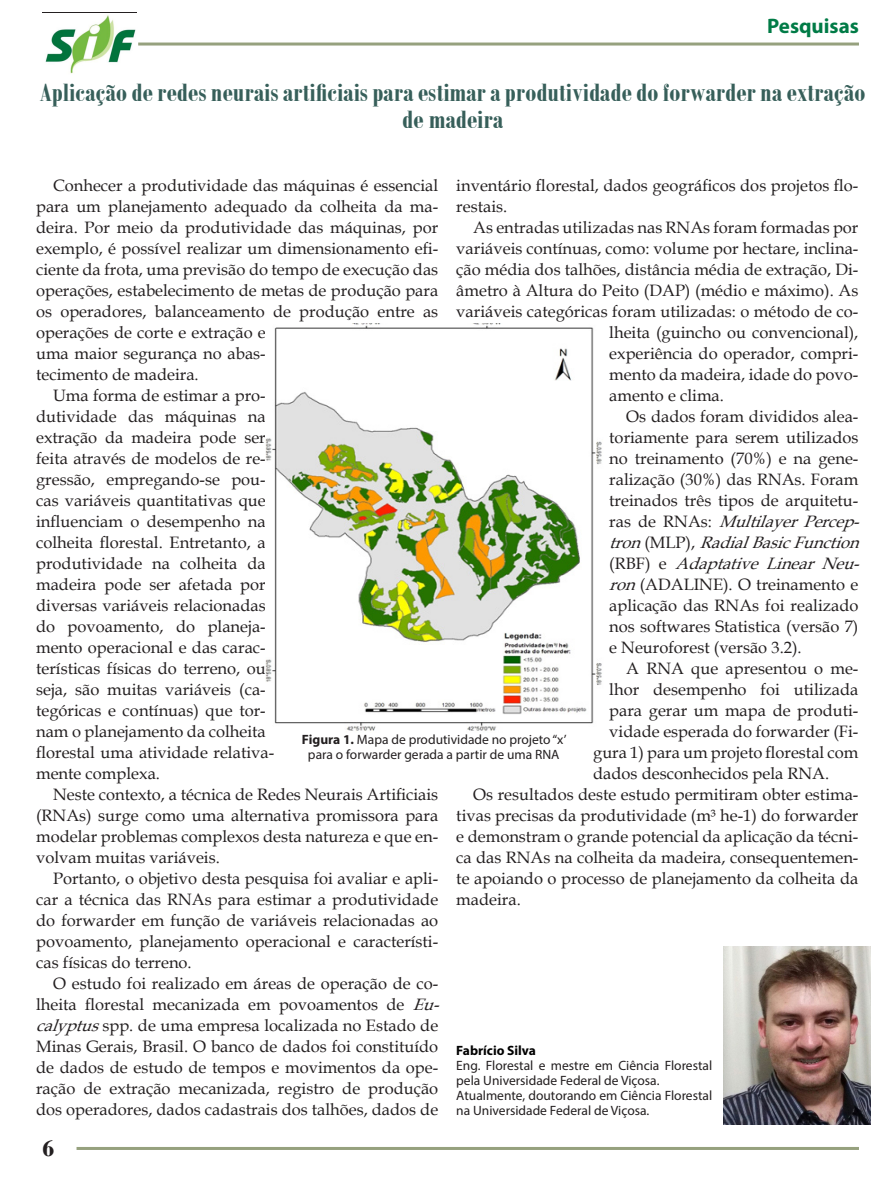
<style>
.page{position:relative;width:893px;height:1191px;background:#fff}
.page>*{position:absolute;margin:0;border:0;box-sizing:border-box;transform-origin:0 0}
.Título{font:700 27px/27px "Bodoni MT Condensed";color:#375f5a;text-align:center}
.t1{font:700 24px "Bodoni";color:#231f20}
.Box_Título{font:700 21px "Myriad Pro";color:#007b46}
.Corpo_de_Texto{font:16.5px/21px "Book Antiqua";color:#231f20}
.Título-2{font:13.5px/15px "Myriad Pro";color:#231f20}
.Título-3{font:700 13.5px "Myriad Pro";color:#000}
.s1{font-style:italic}
.s2{font-weight:700}
</style>
<div class="page">
<hr style="left:77px;top:1147px;width:782px;height:3px;background:#96a17e">
<hr style="left:138px;top:43px;width:721px;height:3px;background:#96a17e">
<img style="left:45px;top:15px;width:91px;height:59px">
<div style="left:793px;top:1031px;width:85px;height:118px;border:3px solid #231f20;border-radius:18px"></div>
<img style="left:266px;top:323px;width:336px;height:408px">
<img style="left:723px;top:946px;width:147px;height:178px">
<p class="Box_Título" style="left:767px;top:12px;width:93px">Pesquisas</p>
<p class="Título" style="left:40px;top:78px;width:827px">Aplicação de redes neurais artificiais para estimar a produtividade do forwarder na extração de madeira</p>
<p class="Corpo_de_Texto" style="left:36px;top:174px;width:404px;text-indent:17px">Conhecer a produtividade das máquinas é essencial para um planejamento adequado da colheita da ma&shy;deira. Por meio da produtividade das máquinas, por exemplo, é possível realizar um dimensionamento efi&shy;ciente da frota, uma previsão do tempo de execução das operações, estabelecimento de metas de produção para os operadores, balanceamento de produção entre as operações de corte e extração e<br>uma maior segurança no abas-<br>tecimento de madeira.</p>
<p class="Corpo_de_Texto" style="left:36px;top:384px;width:240px;text-indent:17px">Uma forma de estimar a pro&shy;dutividade das máquinas na extração da madeira pode ser feita através de modelos de re&shy;gressão, empregando-se pou&shy;cas variáveis quantitativas que influenciam o desempenho na colheita florestal. Entretanto, a produtividade na colheita da madeira pode ser afetada por diversas variáveis relacionadas do povoamento, do planeja&shy;mento operacional e das carac&shy;terísticas físicas do terreno, ou seja, são muitas variáveis (ca&shy;tegóricas e contínuas) que tor&shy;nam o planejamento da colheita florestal uma atividade relativa&shy;mente complexa.</p>
<p class="Corpo_de_Texto" style="left:36px;top:783px;width:404px;text-align:justify;text-indent:17px">Neste contexto, a técnica de Redes Neurais Artificiais (RNAs) surge como uma alternativa promissora para modelar problemas complexos desta natureza e que en&shy;volvam muitas variáveis.</p>
<p class="Corpo_de_Texto" style="left:36px;top:867px;width:404px;text-align:justify;text-indent:17px">Portanto, o objetivo desta pesquisa foi avaliar e apli&shy;car a técnica das RNAs para estimar a produtividade do forwarder em função de variáveis relacionadas ao povoamento, planejamento operacional e característi&shy;cas físicas do terreno.</p>
<p class="Corpo_de_Texto" style="left:36px;top:972px;width:412px;text-align:center">O estudo foi realizado em áreas de operação de co&shy;lheita florestal mecanizada em povoamentos de <span class="s1">Eu&shy;calyptus</span>spp. de uma empresa localizada no Estado de Minas Gerais, Brasil. O banco de dados foi constituído de dados de estudo de tempos e movimentos da ope&shy;ração de extração mecanizada, registro de produção dos operadores, dados cadastrais dos talhões, dados de</p>
<p class="Corpo_de_Texto" style="left:456px;top:174px;width:404px">inventário florestal, dados geográficos dos projetos flo&shy;restais.</p>
<p class="Corpo_de_Texto" style="left:473px;top:216px;width:387px">As entradas utilizadas nas RNAs foram formadas por</p>
<p class="Corpo_de_Texto" style="left:456px;top:237px;width:404px">variáveis contínuas, como: volume por hectare, inclina-</p>
<p class="Corpo_de_Texto" style="left:456px;top:258px;width:404px">ção média dos talhões, distância média de extração, Di-</p>
<p class="Corpo_de_Texto" style="left:456px;top:279px;width:404px">âmetro à Altura do Peito (DAP) (médio e máximo). As</p>
<p class="Corpo_de_Texto" style="left:456px;top:300px;width:404px">variáveis categóricas foram utilizadas: o método de co-</p>
<p class="Corpo_de_Texto" style="left:609px;top:321px;width:251px">lheita (guincho ou convencional),</p>
<p class="Corpo_de_Texto" style="left:609px;top:342px;width:251px">experiência do operador, compri-</p>
<p class="Corpo_de_Texto" style="left:609px;top:363px;width:251px">mento da madeira, idade do povo-</p>
<p class="Corpo_de_Texto" style="left:609px;top:384px;width:116px">amento e clima.</p>
<p class="Corpo_de_Texto" style="left:609px;top:405px;width:259px;text-indent:17px">Os dados foram divididos alea&shy;toriamente para serem utilizados no treinamento (70%) e na gene&shy;ralização (30%) das RNAs. Foram treinados três tipos de arquitetu&shy;r a s d e R N A s : <span class="s1">MultilayerPercep&shy;tron</span>( M L P ) , <span class="s1">RadialBasicFunction </span>( R B F ) e <span class="s1">AdaptativeLinearNeu&shy;ron</span>(ADALINE). O treinamento e aplicação das RNAs foi realizado nos softwares Statistica (versão 7) e Neuroforest (versão 3.2).</p>
<p class="Corpo_de_Texto" style="left:626px;top:657px;width:234px">A RNA que apresentou o me-</p>
<p class="Corpo_de_Texto" style="left:609px;top:678px;width:251px">lhor desempenho foi utilizada</p>
<p class="Corpo_de_Texto" style="left:609px;top:699px;width:251px">para gerar um mapa de produti-</p>
<p class="Corpo_de_Texto" style="left:609px;top:720px;width:251px">vidade esperada do forwarder (Fi-</p>
<p class="Corpo_de_Texto" style="left:593px;top:741px;width:267px">gura 1) para um projeto florestal com</p>
<p class="Corpo_de_Texto" style="left:593px;top:762px;width:237px">dados desconhecidos pela RNA.</p>
<p class="Corpo_de_Texto" style="left:456px;top:783px;width:404px;text-align:justify;text-indent:17px">Os resultados deste estudo permitiram obter estima&shy;tivas precisas da produtividade (m³ he-1) do forwarder e demonstram o grande potencial da aplicação da técni&shy;ca das RNAs na colheita da madeira, consequentemen&shy;te apoiando o processo de planejamento da colheita da madeira.</p>
<p class="Título-2" style="left:302px;top:731px;width:266px;text-align:center"><span class="s2">Figura 1.</span> Mapa de produtividade no projeto “x’ para o forwarder gerada a partir de uma RNA</p>
<p class="Título-3" style="left:456px;top:1041px;width:81px">Fabrício Silva</p>
<p class="Título-2" style="left:456px;top:1057px;width:257px">Eng. Florestal e mestre em Ciência Florestal pela Universidade Federal de Viçosa.</p>
<p class="Título-2" style="left:456px;top:1087px;width:257px">Atualmente, doutorando em Ciência Florestal na Universidade Federal de Viçosa.</p>
<h2 class="t1" style="left:43px;top:1134px;width:13px">6</h2>
</div>
